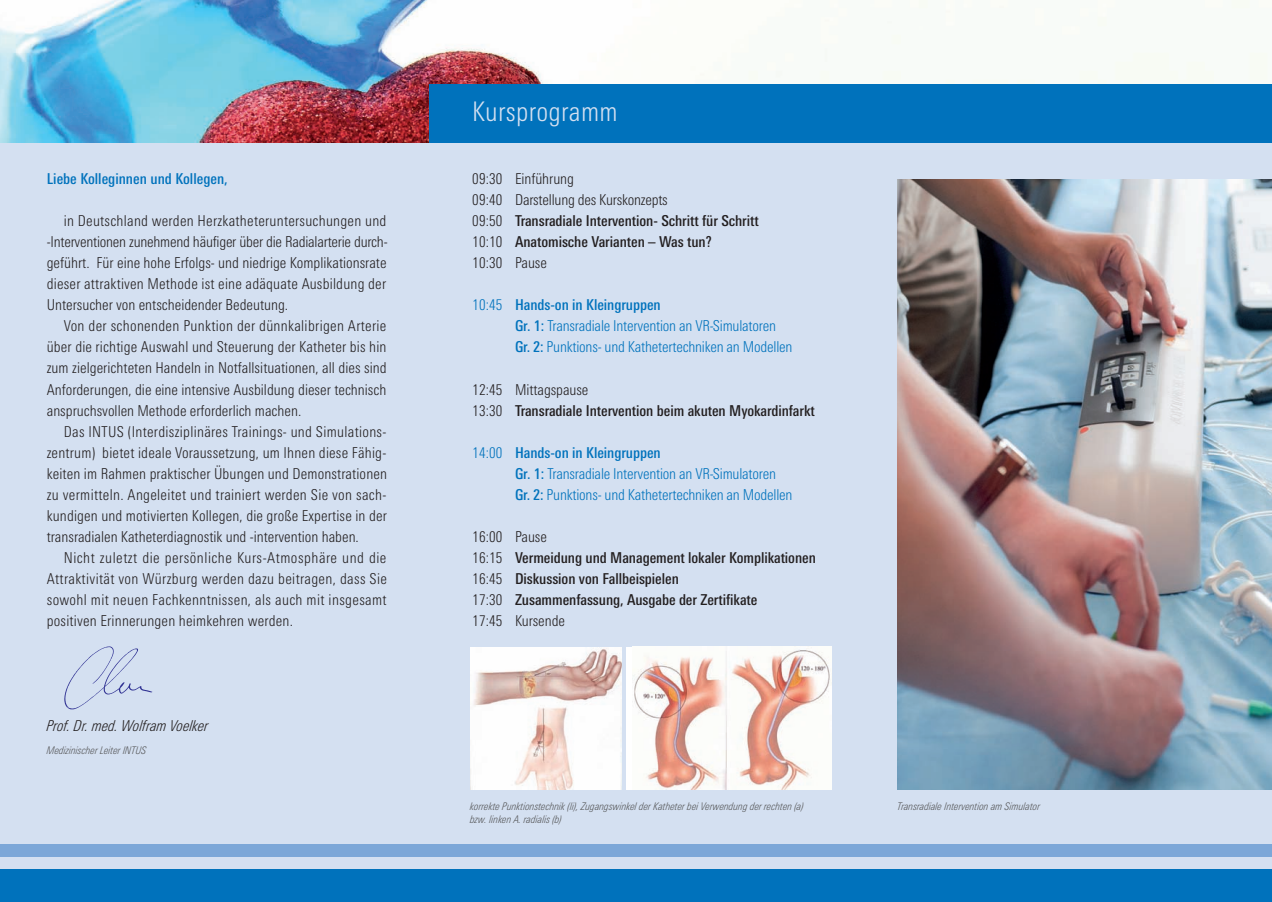
<style>
.page{position:relative;width:1272px;height:902px;background:#fff}
.page>*{position:absolute;margin:0;border:0;box-sizing:border-box;transform-origin:0 0}
.t1{font:300 condensed 27px "LT Univers";letter-spacing:.015em;color:#d4e0f1}
.t2{font:300 condensed 15px/21px "LT Univers";color:#231f20;text-align:justify}
.t3{font:300 condensed 15px/21px "LT Univers";letter-spacing:-.015em;color:#0072bc}
.t4{font:500 condensed 15px/21px "LT Univers";letter-spacing:-.005em;color:#231f20}
.t5{font:500 condensed 15px "LT Univers";color:#0072bc}
.t6{font:italic 300 condensed 15px "LT Univers";color:#231f20}
.t7{font:italic 300 condensed 10.5px/12.6px "LT Univers";color:#57585a}
.s1{font-weight:500}
</style>
<div class="page">
<div style="left:0;top:0;width:1271px;height:901px;background:#d4e0f1"></div>
<img style="left:0;top:0;width:1271px;height:142px">
<div style="left:429px;top:84px;width:842px;height:58px;background:#0072bc"></div>
<div style="left:0;top:868px;width:1271px;height:33px;background:#0072bc"></div>
<div style="left:0;top:843px;width:1271px;height:13px;background:#7ca7d8"></div>
<img style="left:64px;top:646px;width:89px;height:64px">
<img style="left:470px;top:647px;width:151px;height:142px">
<img style="left:897px;top:179px;width:374px;height:610px">
<div style="left:626px;top:646px;width:205px;height:143px;background:#fff"></div>
<img style="left:632px;top:646px;width:198px;height:143px">
<p class="t5" style="left:47px;top:170px;width:182px">Liebe Kolleginnen und Kollegen,</p>
<p class="t2" style="left:47px;top:210px;width:342px;text-indent:17px">in Deutschland werden Herzkatheteruntersuchungen und -Interventionen zunehmend häufiger über die Radialarterie durch&shy;geführt. Für eine hohe Erfolgs- und niedrige Komplikationsrate dieser attraktiven Methode ist eine adäquate Ausbildung der Untersucher von entscheidender Bedeutung.</p>
<p class="t2" style="left:47px;top:315px;width:341px;text-indent:17px">Von der schonenden Punktion der dünnkalibrigen Arterie über die richtige Auswahl und Steuerung der Katheter bis hin zum zielgerichteten Handeln in Notfallsituationen, all dies sind Anforderungen, die eine intensive Ausbildung dieser technisch anspruchsvollen Methode erforderlich machen.</p>
<p class="t2" style="left:47px;top:420px;width:342px;text-indent:17px">Das INTUS (Interdisziplinäres Trainings- und Simulations&shy;zentrum) bietet ideale Voraussetzung, um Ihnen diese Fähig&shy;keiten im Rahmen praktischer Übungen und Demonstrationen zu vermitteln. Angeleitet und trainiert werden Sie von sach&shy;kundigen und motivierten Kollegen, die große Expertise in der transradialen Katheterdiagnostik und -intervention haben.</p>
<p class="t2" style="left:47px;top:546px;width:342px;text-indent:17px">Nicht zuletzt die persönliche Kurs-Atmosphäre und die Attraktivität von Würzburg werden dazu beitragen, dass Sie sowohl mit neuen Fachkenntnissen, als auch mit insgesamt positiven Erinnerungen heimkehren werden.</p>
<p class="t6" style="left:47px;top:716px;width:163px">Prof. Dr. med. Wolfram Voelker</p>
<p class="t7" style="left:47px;top:743px;width:101px">Medizinischer Leiter INTUS</p>
<h1 class="t1" style="left:472px;top:96px;width:147px">Kursprogramm</h1>
<p class="t2" style="left:472px;top:168px;width:32px">09:30<br>09:40<br>09:50<br>10:10<br>10:30</p>
<p class="t3" style="left:472px;top:294px;width:32px">10:45</p>
<p class="t2" style="left:472px;top:378px;width:32px">12:45<br>13:30</p>
<p class="t3" style="left:472px;top:441px;width:32px">14:00</p>
<p class="t2" style="left:472px;top:525px;width:32px">16:00<br>16:15<br>16:45<br>17:30<br>17:45</p>
<p class="t2" style="left:515px;top:168px;width:154px">Einführung<br>Darstellung des Kurskonzepts</p>
<p class="t4" style="left:515px;top:210px;width:245px">Transradiale Intervention- Schritt für Schritt<br>Anatomische Varianten – Was tun?</p>
<p class="t2" style="left:515px;top:252px;width:33px">Pause</p>
<p class="t3" style="left:515px;top:294px;width:279px"><span class="s1">Hands-on in Kleingruppen<br>Gr. 1:</span> Transradiale Intervention an VR-Simulatoren<br><span class="s1">Gr. 2:</span> Punktions- und Kathetertechniken an Modellen</p>
<p class="t2" style="left:515px;top:378px;width:75px">Mittagspause</p>
<p class="t4" style="left:515px;top:399px;width:301px">Transradiale Intervention beim akuten Myokardinfarkt</p>
<p class="t3" style="left:515px;top:441px;width:279px"><span class="s1">Hands-on in Kleingruppen<br>Gr. 1:</span> Transradiale Intervention an VR-Simulatoren<br><span class="s1">Gr. 2:</span> Punktions- und Kathetertechniken an Modellen</p>
<p class="t2" style="left:515px;top:525px;width:33px">Pause</p>
<p class="t4" style="left:515px;top:546px;width:302px">Vermeidung und Management lokaler Komplikationen<br>Diskussion von Fallbeispielen<br>Zusammenfassung, Ausgabe der Zertifikate</p>
<p class="t2" style="left:515px;top:609px;width:51px">Kursende</p>
<p class="t7" style="left:470px;top:800px;width:335px">korrekte Punktionstechnik (li), Zugangswinkel der Katheter bei Verwendung der rechten (a) bzw. linken A. radialis (b)</p>
<p class="t7" style="left:897px;top:800px;width:144px">Transradiale Intervention am Simulator</p>
</div>
